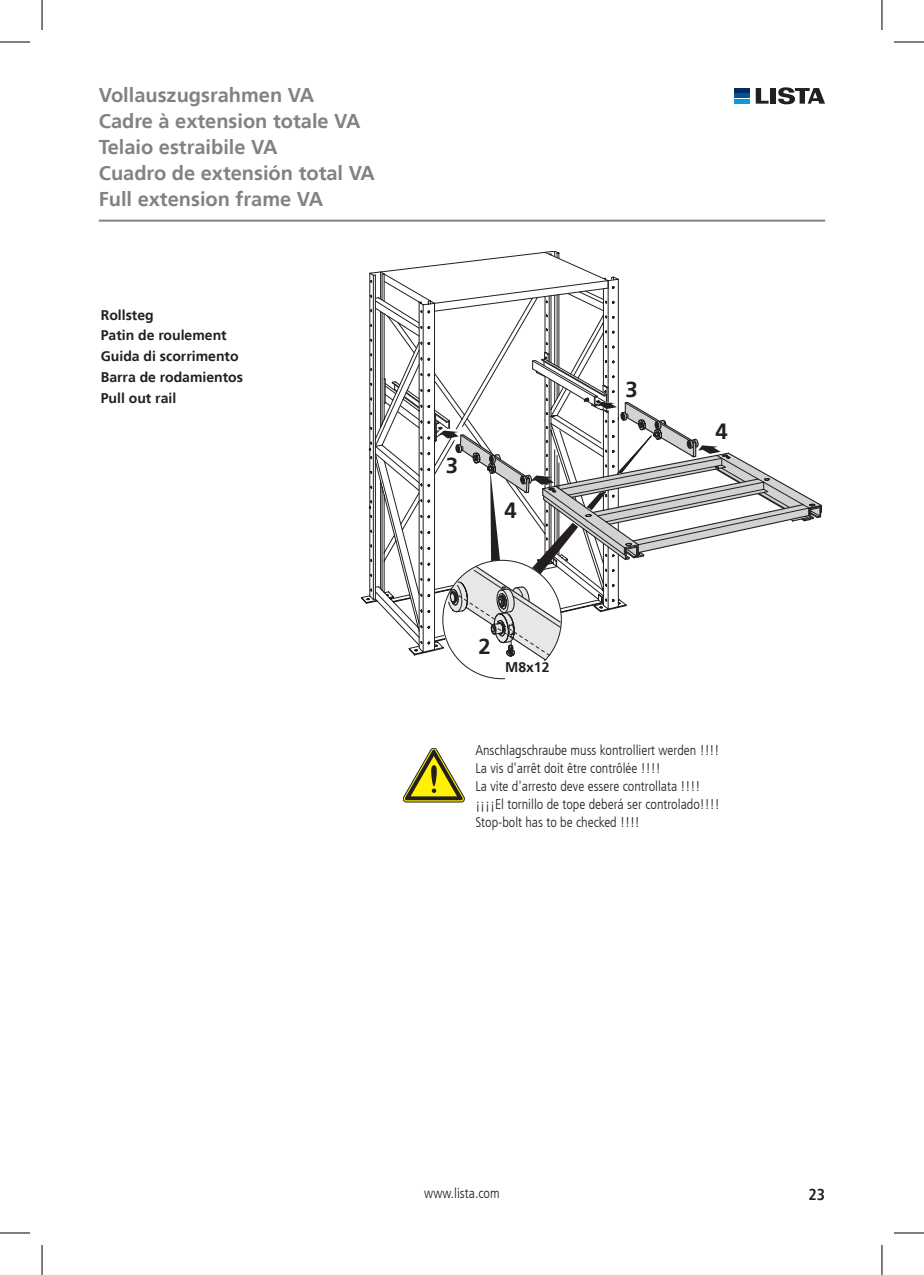
<style>
.page{position:relative;width:924px;height:1275px;background:#fff}
.page>*{position:absolute;margin:0;border:0;box-sizing:border-box;transform-origin:0 0}
._42_Pos_-Nummer-SCHW{font:700 22px "Frutiger LT";color:#231f20}
._20_Seitentitel_oben{font:700 20px "Frutiger LT";color:#808285}
.t1{font:700 condensed 16px "Frutiger LT";color:#231f20}
._41_Warnsymbol-Text{font:300 condensed 14px "Frutiger LT";color:#231f20}
._30_Titel_linke_Kolo{font:700 14px "Frutiger LT";color:#231f20}
._48_Schrauben{font:700 14px "Frutiger LT";color:#231f20}
</style>
<div class="page">
<hr style="left:99px;top:220px;width:725px;height:2px;background:#808285">
<hr style="left:734px;top:88px;width:15px;height:4px;background:#002c62">
<hr style="left:734px;top:94px;width:15px;height:4px;background:#005595">
<div style="left:734px;top:99px;width:15px;height:5px;background:#069ddc"></div>
<svg style="left:755px;top:88px;width:13px;height:16px"></svg>
<div style="left:769px;top:88px;width:6px;height:16px;background:#231f20"></div>
<svg style="left:778px;top:87px;width:46px;height:17px"></svg>
<svg style="left:369px;top:252px;width:452px;height:409px"></svg>
<svg style="left:403px;top:748px;width:61px;height:54px"></svg>
<hr style="left:0;top:42px;width:30px;height:1px;background:#000">
<hr style="left:893px;top:42px;width:30px;height:1px;background:#000">
<hr style="left:0;top:1232px;width:30px;height:1px;background:#000">
<hr style="left:893px;top:1232px;width:30px;height:1px;background:#000">
<hr style="left:42px;top:0;width:1px;height:30px;background:#000">
<hr style="left:42px;top:1245px;width:1px;height:30px;background:#000">
<hr style="left:881px;top:0;width:1px;height:30px;background:#000">
<hr style="left:881px;top:1245px;width:1px;height:30px;background:#000">
<p class="_20_Seitentitel_oben" style="left:99px;top:84px;width:217px">Vollauszugsrahmen VA</p>
<p class="_20_Seitentitel_oben" style="left:99px;top:110px;width:263px">Cadre à extension totale VA</p>
<p class="_20_Seitentitel_oben" style="left:99px;top:136px;width:180px">Telaio estraibile VA</p>
<p class="_20_Seitentitel_oben" style="left:99px;top:162px;width:277px">Cuadro de extensión total VA</p>
<p class="_20_Seitentitel_oben" style="left:99px;top:188px;width:226px">Full extension frame VA</p>
<p class="_30_Titel_linke_Kolo" style="left:101px;top:306px;width:54px">Rollsteg</p>
<p class="_30_Titel_linke_Kolo" style="left:101px;top:327px;width:127px">Patin de roulement</p>
<p class="_30_Titel_linke_Kolo" style="left:101px;top:348px;width:139px">Guida di scorrimento</p>
<p class="_30_Titel_linke_Kolo" style="left:101px;top:369px;width:144px">Barra de rodamientos</p>
<p class="_30_Titel_linke_Kolo" style="left:101px;top:390px;width:77px">Pull out rail</p>
<p class="_42_Pos_-Nummer-SCHW" style="left:445px;top:452px;width:14px">3</p>
<p class="_42_Pos_-Nummer-SCHW" style="left:504px;top:497px;width:14px">4</p>
<p class="_42_Pos_-Nummer-SCHW" style="left:625px;top:376px;width:14px">3</p>
<p class="_42_Pos_-Nummer-SCHW" style="left:715px;top:418px;width:14px">4</p>
<p class="_42_Pos_-Nummer-SCHW" style="left:478px;top:633px;width:14px">2</p>
<p class="_48_Schrauben" style="left:505px;top:659px;width:46px">M8x12</p>
<p class="_41_Warnsymbol-Text" style="left:475px;top:742px;width:245px">Anschlagschraube muss kontrolliert werden !!!!</p>
<p class="_41_Warnsymbol-Text" style="left:475px;top:760px;width:187px">La vis d'arrêt doit être contrôlée !!!!</p>
<p class="_41_Warnsymbol-Text" style="left:475px;top:778px;width:226px">La vite d'arresto deve essere controllata !!!!</p>
<p class="_41_Warnsymbol-Text" style="left:475px;top:796px;width:246px">¡¡¡¡El tornillo de tope deberá ser controlado!!!!</p>
<p class="_41_Warnsymbol-Text" style="left:475px;top:814px;width:166px">Stop-bolt has to be checked !!!!</p>
<p class="_41_Warnsymbol-Text" style="left:424px;top:1185px;width:77px">www.lista.com</p>
<p class="t1" style="left:808px;top:1184px;width:18px">23</p>
</div>
